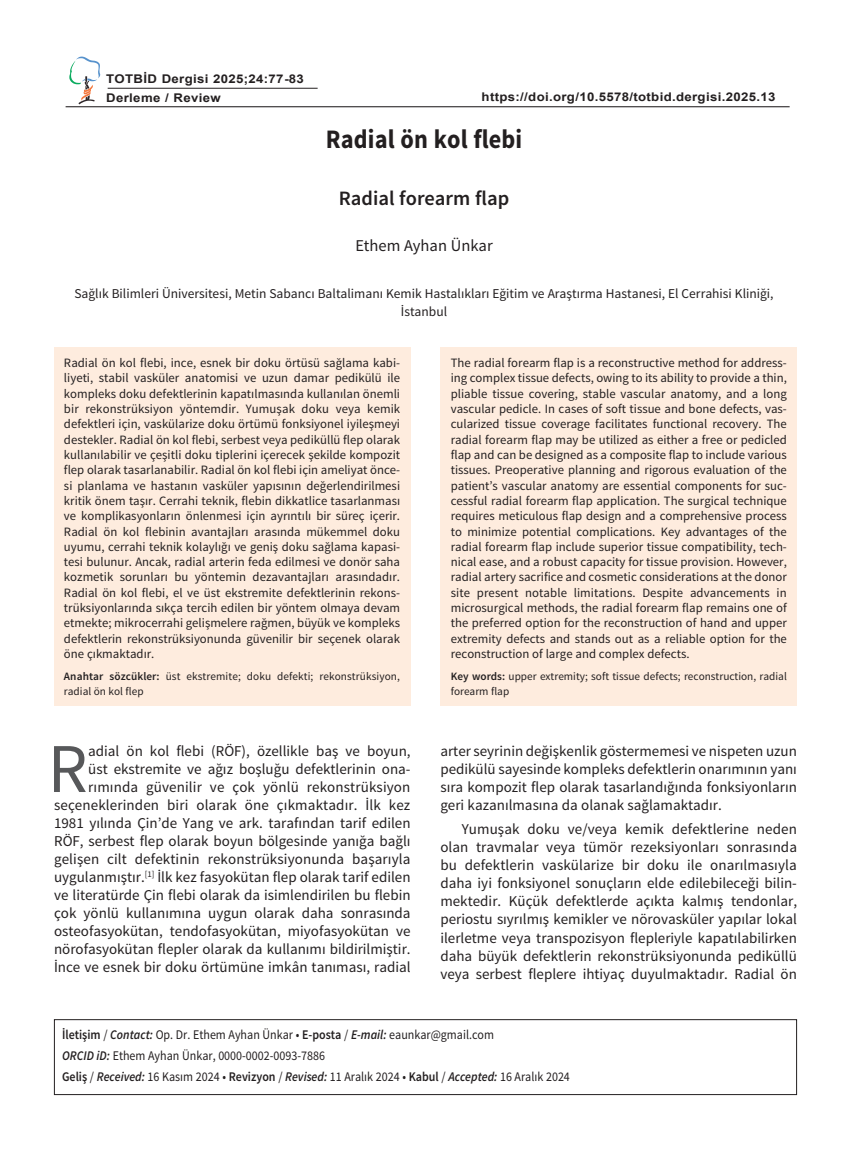
<style>
.page{position:relative;width:851px;height:1149px;background:#fff}
.page>*{position:absolute;margin:0;border:0;box-sizing:border-box;transform-origin:0 0}
.t1{font:69.9px "Source Sans Pro";color:#57585a}
.t2{font:700 26.7px "Source Sans Pro";letter-spacing:.005em;color:#231f20;scale:.91 1}
.t3{font:600 20.4px "Source Sans Pro";color:#231f20}
.t4{font:16.5px "Source Sans Pro";color:#231f20}
.t5{font:15px/18px "Source Sans Pro";color:#231f20;text-align:justify}
.t6{font:13.5px/18.5px "Source Sans Pro";color:#231f20;text-align:center}
.t7{font:13.2px/20.9px "Source Sans Pro";color:#231f20;scale:.91 1}
.t8{font:12.75px/15.3px "Source Sans Pro";color:#231f20;text-align:justify}
.t9{font:700 12px/18.8px "Arial";letter-spacing:.025em;color:#231f20;scale:1.1 1}
.t10{font:11.25px/15.3px "Source Sans Pro";color:#231f20}
.s1{font-weight:600}
.s2{font-weight:600;font-style:italic}
</style>
<div class="page">
<div style="left:440px;top:347px;width:356px;height:358px;background:#feecde"></div>
<div style="left:54px;top:347px;width:356px;height:358px;background:#feecde"></div>
<svg style="left:69px;top:57px;width:31px;height:47px"></svg>
<hr style="left:108px;top:88px;width:209px;height:1px;background:#231f20">
<hr style="left:66px;top:106px;width:723px;height:1px;background:#231f20">
<div style="left:54px;top:1018px;width:742px;height:76px;border:1px solid #231f20"></div>
<p class="t9" style="left:106px;top:70px;width:181px">TOTBİD Dergisi 2025;24:77-83<br>Derleme / Review</p>
<p class="t9" style="left:481px;top:88px;width:268px">https://doi.org/10.5578/totbid.dergisi.2025.13</p>
<h2 class="t2" style="left:326px;top:122px;width:217px">Radial ön kol flebi</h2>
<h3 class="t3" style="left:339px;top:186px;width:172px">Radial forearm flap</h3>
<p class="t4" style="left:355px;top:236px;width:139px">Ethem Ayhan Ünkar</p>
<p class="t6" style="left:74px;top:284px;width:700px">Sağlık Bilimleri Üniversitesi, Metin Sabancı Baltalimanı Kemik Hastalıkları Eğitim ve Araştırma Hastanesi, El Cerrahisi Kliniği,<br>İstanbul</p>
<p class="t8" style="left:64px;top:355px;width:338px">Radial ön kol flebi, ince, esnek bir doku örtüsü sağlama kabi&shy;liyeti, stabil vasküler anatomisi ve uzun damar pedikülü ile kompleks doku defektlerinin kapatılmasında kullanılan önemli bir rekonstrüksiyon yöntemdir. Yumuşak doku veya kemik defektleri için, vaskülarize doku örtümü fonksiyonel iyileşmeyi destekler. Radial ön kol flebi, serbest veya pediküllü flep olarak kullanılabilir ve çeşitli doku tiplerini içerecek şekilde kompozit flep olarak tasarlanabilir. Radial ön kol flebi için ameliyat önce&shy;si planlama ve hastanın vasküler yapısının değerlendirilmesi kritik önem taşır. Cerrahi teknik, flebin dikkatlice tasarlanması ve komplikasyonların önlenmesi için ayrıntılı bir süreç içerir.<br>Radial ön kol flebinin avantajları arasında mükemmel doku uyumu, cerrahi teknik kolaylığı ve geniş doku sağlama kapasi&shy;tesi bulunur. Ancak, radial arterin feda edilmesi ve donör saha kozmetik sorunları bu yöntemin dezavantajları arasındadır.<br>Radial ön kol flebi, el ve üst ekstremite defektlerinin rekons&shy;trüksiyonlarında sıkça tercih edilen bir yöntem olmaya devam etmekte; mikrocerrahi gelişmelere rağmen, büyük ve kompleks defektlerin rekonstrüksiyonunda güvenilir bir seçenek olarak öne çıkmaktadır.</p>
<p class="t10" style="left:64px;top:668px;width:337px"><span class="s1">Anahtar sözcükler:</span> üst ekstremite; doku defekti; rekonstrüksiyon, radial ön kol flep</p>
<p class="t8" style="left:450px;top:355px;width:337px">The radial forearm flap is a reconstructive method for address&shy;ing complex tissue defects, owing to its ability to provide a thin, pliable tissue covering, stable vascular anatomy, and a long vascular pedicle. In cases of soft tissue and bone defects, vas&shy;cularized tissue coverage facilitates functional recovery. The radial forearm flap may be utilized as either a free or pedicled flap and can be designed as a composite flap to include various tissues. Preoperative planning and rigorous evaluation of the patient’s vascular anatomy are essential components for suc&shy;cessful radial forearm flap application. The surgical technique requires meticulous flap design and a comprehensive process to minimize potential complications. Key advantages of the radial forearm flap include superior tissue compatibility, tech&shy;nical ease, and a robust capacity for tissue provision. However, radial artery sacrifice and cosmetic considerations at the donor site present notable limitations. Despite advancements in microsurgical methods, the radial forearm flap remains one of the preferred option for the reconstruction of hand and upper extremity defects and stands out as a reliable option for the reconstruction of large and complex defects.</p>
<p class="t10" style="left:450px;top:668px;width:337px"><span class="s1">Key words:</span> upper extremity; soft tissue defects; reconstruction, radial forearm flap</p>
<p class="t5" style="left:54px;top:742px;width:358px;text-align:right">adial ön kol flebi (RÖF), özellikle baş ve boyun,<br>üst ekstremite ve ağız boşluğu defektlerinin ona&shy;rımında güvenilir ve çok yönlü rekonstrüksiyon seçeneklerinden biri olarak öne çıkmaktadır. İlk kez 1981 yılında Çin’de Yang ve ark. tarafından tarif edilen RÖF, serbest flep olarak boyun bölgesinde yanığa bağlı gelişen cilt defektinin rekonstrüksiyonunda başarıyla uygulanmıştır.<sup>[1]</sup> İlk kez fasyokütan flep olarak tarif edilen ve literatürde Çin flebi olarak da isimlendirilen bu flebin çok yönlü kullanımına uygun olarak daha sonrasında osteofasyokütan, tendofasyokütan, miyofasyokütan ve nörofasyokütan flepler olarak da kullanımı bildirilmiştir.<br>İnce ve esnek bir doku örtümüne imkân tanıması, radial</p>
<p class="t5" style="left:440px;top:742px;width:358px">arter seyrinin değişkenlik göstermemesi ve nispeten uzun pedikülü sayesinde kompleks defektlerin onarımının yanı sıra kompozit flep olarak tasarlandığında fonksiyonların geri kazanılmasına da olanak sağlamaktadır.</p>
<h1 class="t1" style="left:48px;top:725px;width:42px">R</h1>
<p class="t5" style="left:440px;top:820px;width:358px;text-indent:21px">Yumuşak doku ve/veya kemik defektlerine neden olan travmalar veya tümör rezeksiyonları sonrasında bu defektlerin vaskülarize bir doku ile onarılmasıyla daha iyi fonksiyonel sonuçların elde edilebileceği bilin&shy;mektedir. Küçük defektlerde açıkta kalmış tendonlar, periostu sıyrılmış kemikler ve nörovasküler yapılar lokal ilerletme veya transpozisyon flepleriyle kapatılabilirken daha büyük defektlerin rekonstrüksiyonunda pediküllü veya serbest fleplere ihtiyaç duyulmaktadır. Radial ön</p>
<p class="t7" style="left:62px;top:1024px;width:559px"><span class="s1">İletişim</span> / <span class="s2">Contact:</span> Op. Dr. Ethem Ayhan Ünkar • <span class="s1">E-posta</span> / <span class="s2">E-mail:</span> eaunkar@gmail.com<br><span class="s2">ORCID iD:</span> Ethem Ayhan Ünkar, 0000-0002-0093-7886<br><span class="s1">Geliş</span> / <span class="s2">Received:</span> 16 Kasım 2024 • <span class="s1">Revizyon</span> / <span class="s2">Revised:</span> 11 Aralık 2024 • <span class="s1">Kabul</span> / <span class="s2">Accepted:</span> 16 Aralık 2024</p>
</div>
